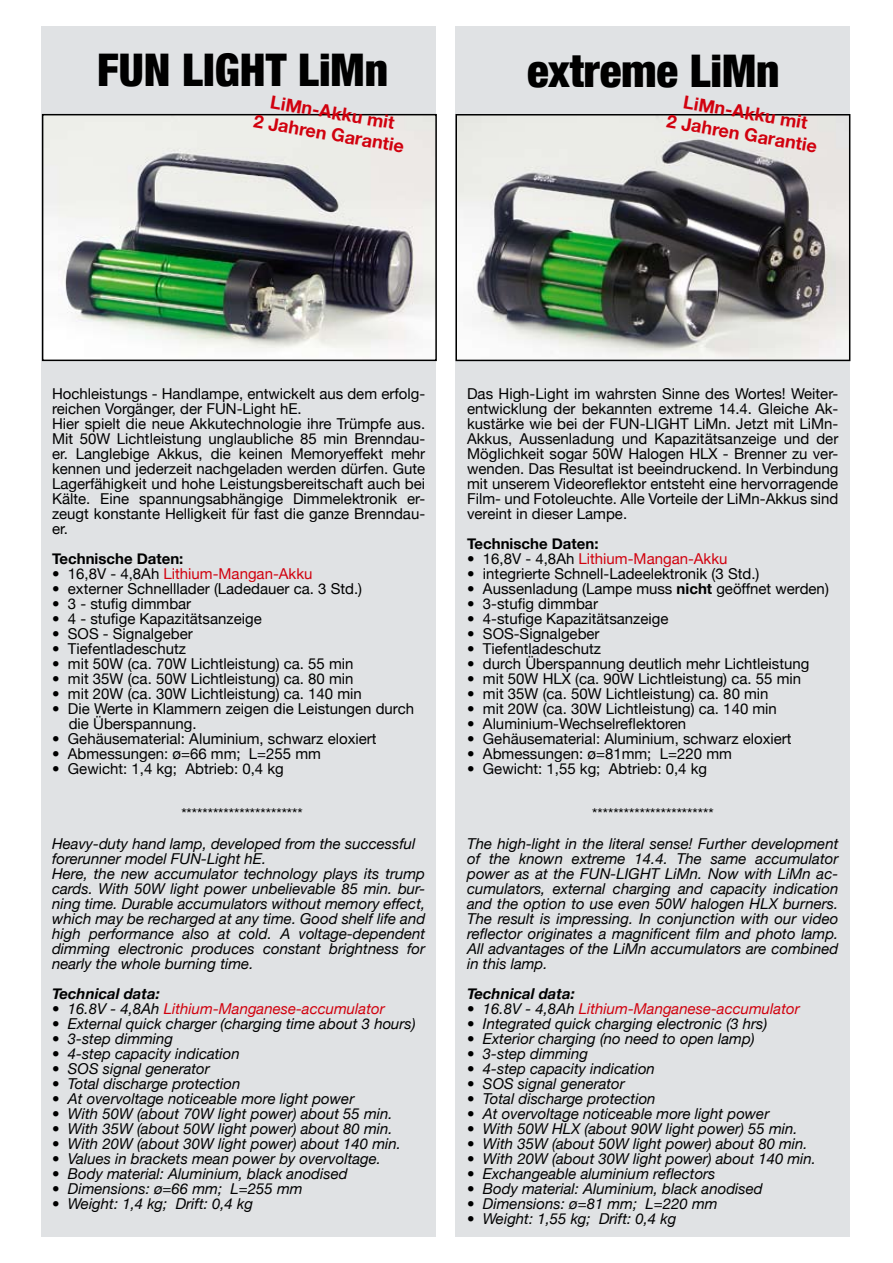
<style>
.page{position:relative;width:893px;height:1263px;background:#fff}
.page>*{position:absolute;margin:0;border:0;box-sizing:border-box;transform-origin:0 0}
.t1{font:900 condensed 45px "Helvetica Neue";color:#000}
.t2{font:700 18px/21.6px "Helvetica Neue";color:#d1010e;text-align:center}
.t3{font:italic 15px/15px "Helvetica Neue";color:#000}
.t4{font:15px/15px "Helvetica Neue";color:#000}
.t5{font:italic 15px "Helvetica Neue";color:#d1010e}
.t6{font:15px "Helvetica Neue";color:#d1010e}
.t7{font:700 15px "Helvetica Neue";color:#000}
.t8{font:italic 700 15px "Helvetica Neue";color:#000}
.s1{color:#000}
.s2{font-style:normal}
.s3{font-weight:700}
</style>
<div class="page">
<div style="left:455px;top:26px;width:395px;height:1211px;background:#e0e2e4"></div>
<div style="left:41px;top:26px;width:395px;height:1211px;background:#e0e2e4"></div>
<img style="left:458px;top:117px;width:389px;height:241px">
<div style="left:455px;top:114px;width:395px;height:247px;border:2px solid #000"></div>
<img style="left:45px;top:117px;width:389px;height:241px">
<div style="left:42px;top:114px;width:395px;height:247px;border:2px solid #000"></div>
<p class="t1" style="left:97px;top:43px;width:292px">FUN LIGHT LiMn</p>
<p class="t1" style="left:527px;top:44px;width:254px">extreme LiMn</p>
<p class="t2" style="left:260px;top:88px;width:154px;rotate:10deg">LiMn-Akku mit<br>2 Jahren Garantie</p>
<p class="t2" style="left:673px;top:88px;width:154px;rotate:10deg">LiMn-Akku mit<br>2 Jahren Garantie</p>
<p class="t4" style="left:52px;top:386px;width:375px">Hochleistungs - Handlampe, entwickelt aus dem erfolg&shy;reichen Vorgänger, der FUN-Light hE.<br>Hier spielt die neue Akkutechnologie ihre Trümpfe aus.<br>Mit 50W Lichtleistung unglaubliche 85 min Brenndau&shy;er. Langlebige Akkus, die keinen Memoryeffekt mehr kennen und jederzeit nachgeladen werden dürfen. Gute Lagerfähigkeit und hohe Leistungsbereitschaft auch bei Kälte. Eine spannungsabhängige Dimmelektronik er&shy;zeugt konstante Helligkeit für fast die ganze Brenndau&shy;er.</p>
<p class="t7" style="left:52px;top:549px;width:133px">Technische Daten:</p>
<p class="t6" style="left:52px;top:565px;width:262px"><span class="s1">• 16,8V - 4,8Ah</span> Lithium-Mangan-Akku</p>
<p class="t4" style="left:52px;top:581px;width:312px">• externer Schnelllader (Ladedauer ca. 3 Std.)</p>
<p class="t4" style="left:52px;top:596px;width:141px">• 3 - stufig dimmbar</p>
<p class="t4" style="left:52px;top:611px;width:211px">• 4 - stufige Kapazitätsanzeige</p>
<p class="t4" style="left:52px;top:626px;width:142px">• SOS - Signalgeber</p>
<p class="t4" style="left:52px;top:641px;width:135px">• Tiefentladeschutz</p>
<p class="t4" style="left:52px;top:656px;width:303px">• mit 50W (ca. 70W Lichtleistung) ca. 55 min</p>
<p class="t4" style="left:52px;top:671px;width:303px">• mit 35W (ca. 50W Lichtleistung) ca. 80 min</p>
<p class="t4" style="left:52px;top:686px;width:311px">• mit 20W (ca. 30W Lichtleistung) ca. 140 min</p>
<p class="t4" style="left:69px;top:701px;width:347px;text-indent:-17px">• Die Werte in Klammern zeigen die Leistungen durch die Überspannung.</p>
<p class="t4" style="left:52px;top:731px;width:326px">• Gehäusematerial: Aluminium, schwarz eloxiert</p>
<p class="t4" style="left:52px;top:746px;width:271px">• Abmessungen: ø=66 mm; L=255 mm</p>
<p class="t4" style="left:52px;top:761px;width:233px">• Gewicht: 1,4 kg; Abtrieb: 0,4 kg</p>
<p class="t3" style="left:52px;top:798px;width:365px;line-height:30px;text-indent:129px"><span class="s2">***********************<br></span>Heavy-duty hand lamp, developed from the successful</p>
<p class="t3" style="left:52px;top:851px;width:375px">forerunner model FUN-Light hE.<br>Here, the new accumulator technology plays its trump cards. With 50W light power unbelievable 85 min. bur&shy;ning time. Durable accumulators without memory effect, which may be recharged at any time. Good shelf life and high performance also at cold. A voltage-dependent dimming electronic produces constant brightness for nearly the whole burning time.</p>
<p class="t8" style="left:52px;top:984px;width:109px">Technical data:</p>
<p class="t5" style="left:52px;top:1000px;width:334px"><span class="s1">• 16.8V - 4,8Ah</span> Lithium-Manganese-accumulator</p>
<p class="t3" style="left:52px;top:1016px;width:365px">• External quick charger (charging time about 3 hours)</p>
<p class="t3" style="left:52px;top:1031px;width:123px">• 3-step dimming</p>
<p class="t3" style="left:52px;top:1046px;width:189px">• 4-step capacity indication</p>
<p class="t3" style="left:52px;top:1061px;width:159px">• SOS signal generator</p>
<p class="t3" style="left:52px;top:1076px;width:190px">• Total discharge protection</p>
<p class="t3" style="left:52px;top:1091px;width:304px">• At overvoltage noticeable more light power</p>
<p class="t3" style="left:52px;top:1106px;width:342px">• With 50W (about 70W light power) about 55 min.</p>
<p class="t3" style="left:52px;top:1121px;width:342px">• With 35W (about 50W light power) about 80 min.</p>
<p class="t3" style="left:52px;top:1136px;width:351px">• With 20W (about 30W light power) about 140 min.</p>
<p class="t3" style="left:52px;top:1151px;width:330px">• Values in brackets mean power by overvoltage.</p>
<p class="t3" style="left:52px;top:1166px;width:297px">• Body material: Aluminium, black anodised</p>
<p class="t3" style="left:52px;top:1181px;width:252px">• Dimensions: ø=66 mm; L=255 mm</p>
<p class="t3" style="left:52px;top:1196px;width:202px">• Weight: 1,4 kg; Drift: 0,4 kg</p>
<p class="t4" style="left:467px;top:386px;width:373px;text-align:justify">Das High-Light im wahrsten Sinne des Wortes! Weiter&shy;entwicklung der bekannten extreme 14.4. Gleiche Ak&shy;kustärke wie bei der FUN-LIGHT LiMn. Jetzt mit LiMn-Akkus, Aussenladung und Kapazitätsanzeige und der Möglichkeit sogar 50W Halogen HLX - Brenner zu ver&shy;wenden. Das Resultat ist beeindruckend. In Verbindung mit unserem Videoreflektor entsteht eine hervorragende Film- und Fotoleuchte. Alle Vorteile der LiMn-Akkus sind vereint in dieser Lampe.</p>
<p class="t7" style="left:467px;top:534px;width:133px">Technische Daten:</p>
<p class="t6" style="left:467px;top:550px;width:262px"><span class="s1">• 16,8V - 4,8Ah</span> Lithium-Mangan-Akku</p>
<p class="t4" style="left:467px;top:566px;width:294px">• integrierte Schnell-Ladeelektronik (3 Std.)</p>
<p class="t4" style="left:467px;top:581px;width:363px">• Aussenladung (Lampe muss <span class="s3">nicht</span> geöffnet werden)</p>
<p class="t4" style="left:467px;top:596px;width:132px">• 3-stufig dimmbar</p>
<p class="t4" style="left:467px;top:611px;width:203px">• 4-stufige Kapazitätsanzeige</p>
<p class="t4" style="left:467px;top:626px;width:134px">• SOS-Signalgeber</p>
<p class="t4" style="left:467px;top:641px;width:135px">• Tiefentladeschutz</p>
<p class="t4" style="left:467px;top:656px;width:344px">• durch Überspannung deutlich mehr Lichtleistung</p>
<p class="t4" style="left:467px;top:671px;width:336px">• mit 50W HLX (ca. 90W Lichtleistung) ca. 55 min</p>
<p class="t4" style="left:467px;top:686px;width:303px">• mit 35W (ca. 50W Lichtleistung) ca. 80 min</p>
<p class="t4" style="left:467px;top:701px;width:311px">• mit 20W (ca. 30W Lichtleistung) ca. 140 min</p>
<p class="t4" style="left:467px;top:716px;width:221px">• Aluminium-Wechselreflektoren</p>
<p class="t4" style="left:467px;top:731px;width:326px">• Gehäusematerial: Aluminium, schwarz eloxiert</p>
<p class="t4" style="left:467px;top:746px;width:266px">• Abmessungen: ø=81mm; L=220 mm</p>
<p class="t4" style="left:467px;top:761px;width:242px">• Gewicht: 1,55 kg; Abtrieb: 0,4 kg</p>
<p class="t3" style="left:467px;top:798px;width:373px;line-height:30px;text-align:center"><span class="s2">***********************<br></span>The high-light in the literal sense! Further development</p>
<p class="t3" style="left:467px;top:851px;width:373px;text-align:justify">of the known extreme 14.4. The same accumulator power as at the FUN-LIGHT LiMn. Now with LiMn ac&shy;cumulators, external charging and capacity indication and the option to use even 50W halogen HLX burners.<br>The result is impressing. In conjunction with our video reflector originates a magnificent film and photo lamp.<br>All advantages of the LiMn accumulators are combined in this lamp.</p>
<p class="t8" style="left:467px;top:984px;width:109px">Technical data:</p>
<p class="t5" style="left:467px;top:1000px;width:334px"><span class="s1">• 16.8V - 4,8Ah</span> Lithium-Manganese-accumulator</p>
<p class="t3" style="left:467px;top:1016px;width:302px">• Integrated quick charging electronic (3 hrs)</p>
<p class="t3" style="left:467px;top:1031px;width:289px">• Exterior charging (no need to open lamp)</p>
<p class="t3" style="left:467px;top:1046px;width:123px">• 3-step dimming</p>
<p class="t3" style="left:467px;top:1061px;width:189px">• 4-step capacity indication</p>
<p class="t3" style="left:467px;top:1076px;width:159px">• SOS signal generator</p>
<p class="t3" style="left:467px;top:1091px;width:190px">• Total discharge protection</p>
<p class="t3" style="left:467px;top:1106px;width:304px">• At overvoltage noticeable more light power</p>
<p class="t3" style="left:467px;top:1121px;width:332px">• With 50W HLX (about 90W light power) 55 min.</p>
<p class="t3" style="left:467px;top:1136px;width:342px">• With 35W (about 50W light power) about 80 min.</p>
<p class="t3" style="left:467px;top:1151px;width:351px">• With 20W (about 30W light power) about 140 min.</p>
<p class="t3" style="left:467px;top:1166px;width:250px">• Exchangeable aluminium reflectors</p>
<p class="t3" style="left:467px;top:1181px;width:297px">• Body material: Aluminium, black anodised</p>
<p class="t3" style="left:467px;top:1196px;width:252px">• Dimensions: ø=81 mm; L=220 mm</p>
<p class="t3" style="left:467px;top:1211px;width:211px">• Weight: 1,55 kg; Drift: 0,4 kg</p>
</div>
